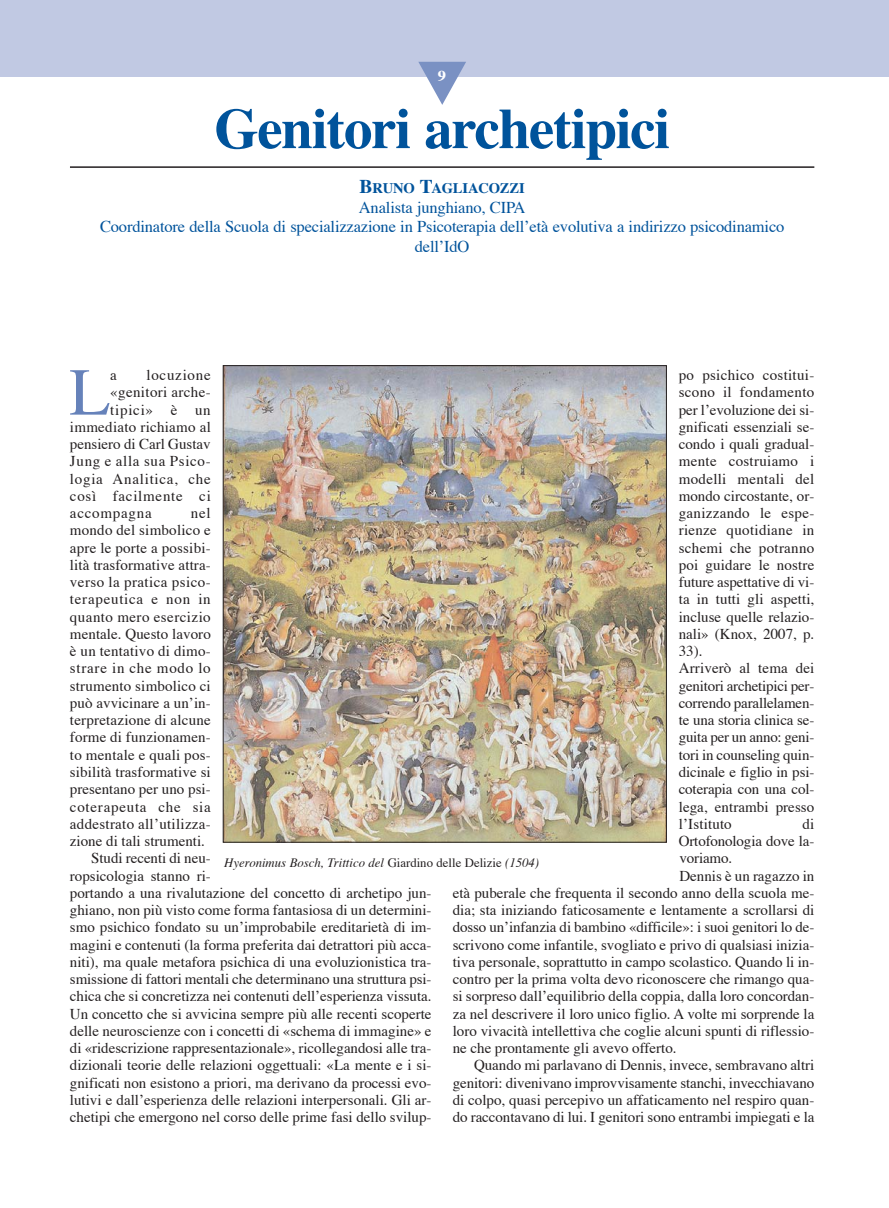
<style>
.page{position:relative;width:889px;height:1208px;background:#fff}
.page>*{position:absolute;margin:0;border:0;box-sizing:border-box;transform-origin:0 0}
.t1{font:67.05px "Times";color:#6682ba}
.t2{font:700 57px "Times";letter-spacing:-.025em;color:#00539b}
.t3{font:16.5px/19.5px "Times";letter-spacing:-.01em;color:#00539b;text-align:center}
.t4{font:15px/17.2px "Times";color:#231f20}
.t5{font:15px "Times";letter-spacing:.05em;color:#231f20}
.t6{font:15px "Times";letter-spacing:.02em;color:#231f20}
.t7{font:15px "Times";letter-spacing:.03em;color:#231f20}
.t8{font:15px "Times";letter-spacing:.045em;color:#231f20}
.t9{font:15px "Times";letter-spacing:.025em;color:#231f20}
.t10{font:700 15px "Times";color:#fff;scale:1.1 1}
.t11{font:700 14.7px "Times";letter-spacing:-.015em;color:#00539b}
.t12{font:italic 12.75px "Times";color:#231f20}
.s1{font-size:19.5px}
.s2{font-style:normal}
</style>
<div class="page">
<div style="left:0;top:0;width:888px;height:77px;background:#c1c9e3"></div>
<svg style="left:418px;top:62px;width:48px;height:43px"></svg>
<hr style="left:70px;top:166px;width:744px;height:2px;background:#231f20">
<img style="left:225px;top:367px;width:440px;height:473px">
<p class="t10" style="left:438px;top:70px;width:9px">9</p>
<h2 class="t2" style="left:214px;top:105px;width:457px">Genitori archetipici</h2>
<p class="t11" style="left:360px;top:182px;width:167px"><span class="s1">B</span>RUNO <span class="s1">T</span>AGLIACOZZI</p>
<p class="t3" style="left:100px;top:199px;width:686px">Analista junghiano, CIPA<br>Coordinatore della Scuola di specializzazione in Psicoterapia dell’età evolutiva a indirizzo psicodinamico dell’IdO</p>
<h1 class="t1" style="left:69px;top:364px;width:42px">L</h1>
<p class="t4" style="left:110px;top:368px;width:8px">a</p>
<p class="t5" style="left:146px;top:369px;width:66px">locuzione</p>
<p class="t4" style="left:679px;top:368px;width:137px">po psichico costitui&shy;scono il fondamento per l’evoluzione dei si&shy;gnificati essenziali se&shy;condo i quali gradual&shy;mente costruiamo i modelli mentali del mondo circostante, or&shy;ganizzando le espe&shy;rienze quotidiane in schemi che potranno poi guidare le nostre future aspettative di vi&shy;ta in tutti gli aspetti, incluse quelle relazio&shy;nali» (Knox, 2007, p.<br>33).<br>Arriverò al tema dei genitori archetipici per&shy;correndo parallelamen&shy;te una storia clinica se&shy;guita per un anno: geni&shy;tori in counseling quin&shy;dicinale e figlio in psi&shy;coterapia con una col&shy;lega, entrambi presso l’Istituto</p>
<p class="t9" style="left:110px;top:386px;width:102px">«genitori arche-</p>
<p class="t5" style="left:110px;top:403px;width:102px">tipici» è un</p>
<p class="t6" style="left:70px;top:420px;width:142px">immediato richiamo al</p>
<p class="t4" style="left:70px;top:437px;width:142px">pensiero di Carl Gustav</p>
<p class="t8" style="left:70px;top:455px;width:142px">Jung e alla sua Psico-</p>
<p class="t5" style="left:70px;top:472px;width:142px">logia Analitica, che</p>
<p class="t5" style="left:70px;top:489px;width:142px">così facilmente ci</p>
<p class="t5" style="left:70px;top:507px;width:83px">accompagna</p>
<p class="t4" style="left:191px;top:506px;width:21px">nel</p>
<p class="t4" style="left:70px;top:523px;width:142px">mondo del simbolico e</p>
<p class="t4" style="left:70px;top:540px;width:142px">apre le porte a possibi-</p>
<p class="t4" style="left:70px;top:557px;width:142px">lità trasformative attra-</p>
<p class="t7" style="left:70px;top:576px;width:142px">verso la pratica psico-</p>
<p class="t5" style="left:70px;top:593px;width:142px">terapeutica e non in</p>
<p class="t7" style="left:70px;top:610px;width:142px">quanto mero esercizio</p>
<p class="t4" style="left:70px;top:626px;width:142px">mentale. Questo lavoro</p>
<p class="t4" style="left:70px;top:644px;width:142px">è un tentativo di dimo-</p>
<p class="t5" style="left:70px;top:662px;width:142px">strare in che modo lo</p>
<p class="t4" style="left:70px;top:678px;width:142px">strumento simbolico ci</p>
<p class="t4" style="left:70px;top:695px;width:142px">può avvicinare a un’in-</p>
<p class="t4" style="left:70px;top:713px;width:142px">terpretazione di alcune</p>
<p class="t4" style="left:70px;top:730px;width:142px">forme di funzionamen-</p>
<p class="t4" style="left:70px;top:747px;width:142px">to mentale e quali pos-</p>
<p class="t4" style="left:70px;top:764px;width:142px">sibilità trasformative si</p>
<p class="t4" style="left:70px;top:782px;width:142px">presentano per uno psi-</p>
<p class="t5" style="left:70px;top:800px;width:142px">coterapeuta che sia</p>
<p class="t6" style="left:70px;top:817px;width:142px">addestrato all’utilizza-</p>
<p class="t4" style="left:70px;top:833px;width:136px">zione di tali strumenti.</p>
<p class="t4" style="left:91px;top:851px;width:121px">Studi recenti di neu-</p>
<p class="t4" style="left:70px;top:868px;width:142px">ropsicologia stanno ri-</p>
<p class="t4" style="left:70px;top:885px;width:363px">portando a una rivalutazione del concetto di archetipo jun-</p>
<p class="t4" style="left:70px;top:902px;width:363px">ghiano, non più visto come forma fantasiosa di un determini-</p>
<p class="t4" style="left:70px;top:920px;width:363px">smo psichico fondato su un’improbabile ereditarietà di im-</p>
<p class="t4" style="left:70px;top:937px;width:363px">magini e contenuti (la forma preferita dai detrattori più acca-</p>
<p class="t4" style="left:70px;top:954px;width:363px">niti), ma quale metafora psichica di una evoluzionistica tra-</p>
<p class="t4" style="left:70px;top:971px;width:363px">smissione di fattori mentali che determinano una struttura psi-</p>
<p class="t4" style="left:70px;top:989px;width:363px">chica che si concretizza nei contenuti dell’esperienza vissuta.</p>
<p class="t4" style="left:70px;top:1006px;width:363px">Un concetto che si avvicina sempre più alle recenti scoperte</p>
<p class="t4" style="left:70px;top:1023px;width:363px">delle neuroscienze con i concetti di «schema di immagine» e</p>
<p class="t4" style="left:70px;top:1040px;width:363px">di «ridescrizione rappresentazionale», ricollegandosi alle tra-</p>
<p class="t4" style="left:70px;top:1058px;width:363px">dizionali teorie delle relazioni oggettuali: «La mente e i si-</p>
<p class="t4" style="left:70px;top:1075px;width:363px">gnificati non esistono a priori, ma derivano da processi evo-</p>
<p class="t4" style="left:70px;top:1092px;width:363px">lutivi e dall’esperienza delle relazioni interpersonali. Gli ar-</p>
<p class="t4" style="left:70px;top:1109px;width:363px">chetipi che emergono nel corso delle prime fasi dello svilup-</p>
<p class="t4" style="left:802px;top:816px;width:13px">di</p>
<p class="t4" style="left:679px;top:833px;width:137px">Ortofonologia dove la-</p>
<p class="t4" style="left:679px;top:851px;width:54px">voriamo.</p>
<p class="t4" style="left:679px;top:868px;width:136px">Dennis è un ragazzo in</p>
<p class="t4" style="left:453px;top:885px;width:363px">età puberale che frequenta il secondo anno della scuola me-</p>
<p class="t4" style="left:453px;top:902px;width:363px">dia; sta iniziando faticosamente e lentamente a scrollarsi di</p>
<p class="t4" style="left:453px;top:920px;width:363px">dosso un’infanzia di bambino «difficile»: i suoi genitori lo de-</p>
<p class="t4" style="left:453px;top:937px;width:363px">scrivono come infantile, svogliato e privo di qualsiasi inizia-</p>
<p class="t4" style="left:453px;top:954px;width:363px">tiva personale, soprattutto in campo scolastico. Quando li in-</p>
<p class="t4" style="left:453px;top:971px;width:363px">contro per la prima volta devo riconoscere che rimango qua-</p>
<p class="t4" style="left:453px;top:989px;width:363px">si sorpreso dall’equilibrio della coppia, dalla loro concordan-</p>
<p class="t4" style="left:453px;top:1006px;width:363px">za nel descrivere il loro unico figlio. A volte mi sorprende la</p>
<p class="t4" style="left:453px;top:1023px;width:363px">loro vivacità intellettiva che coglie alcuni spunti di riflessio-</p>
<p class="t4" style="left:453px;top:1040px;width:225px">ne che prontamente gli avevo offerto.</p>
<p class="t4" style="left:474px;top:1058px;width:342px">Quando mi parlavano di Dennis, invece, sembravano altri</p>
<p class="t4" style="left:453px;top:1075px;width:363px">genitori: divenivano improvvisamente stanchi, invecchiavano</p>
<p class="t4" style="left:453px;top:1092px;width:363px">di colpo, quasi percepivo un affaticamento nel respiro quan-</p>
<p class="t4" style="left:453px;top:1109px;width:363px">do raccontavano di lui. I genitori sono entrambi impiegati e la</p>
<p class="t12" style="left:224px;top:857px;width:316px">Hyeronimus Bosch, Trittico del <span class="s2">Giardino delle Delizie</span> (1504)</p>
</div>
